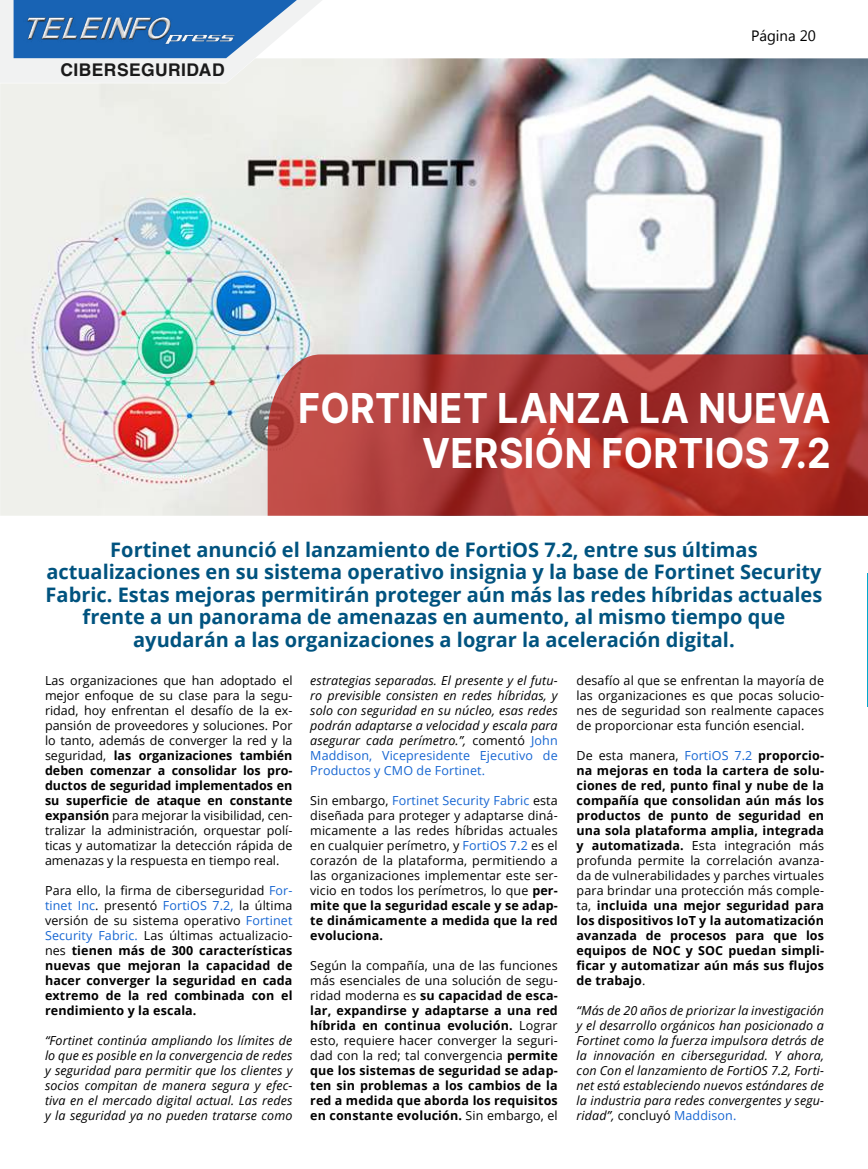
<style>
.page{position:relative;width:868px;height:1169px;background:#fff}
.page>*{position:absolute;margin:0;border:0;box-sizing:border-box;transform-origin:0 0}
.t1{font:41.25px/45px "Inter";letter-spacing:.01em;color:#fff;text-align:right;scale:.91 1}
.t2{font:700 20px/22.5px "Open Sans";color:#00537f;text-align:center}
.t3{font:700 17.5px "Helvetica LT Std";letter-spacing:.025em;color:#1a1a1a}
.t4{font:15px "Myanmar Text";color:#000}
.t5{font:700 12.5px/15px "Open Sans";letter-spacing:.01em;color:#000;text-align:justify}
.t6{font:12.5px/15px "Open Sans";letter-spacing:.01em;color:#000;text-align:justify}
.t7{font:italic 12.5px/15px "Open Sans";letter-spacing:.01em;color:#000;text-align:justify}
.s1{font-weight:700}
.s2{font-weight:400}
.s3{font-weight:400;color:#1766d2}
.s4{font-style:normal}
.s5{font-style:normal;color:#1766d2}
.s6{color:#1766d2}
</style>
<div class="page">
<svg style="left:0;top:0;width:322px;height:58px"></svg>
<img style="left:23px;top:10px;width:215px;height:48px">
<img style="left:0;top:58px;width:868px;height:458px">
<svg style="left:268px;top:354px;width:600px;height:162px;background:#b23e3a"></svg>
<hr style="left:867px;top:574px;width:1px;height:133px;background:#01a9ce">
<h3 class="t3" style="left:60px;top:59px;width:166px">CIBERSEGURIDAD</h3>
<p class="t4" style="left:751px;top:27px;width:66px">Página 20</p>
<h1 class="t1" style="left:298px;top:385px;width:587px">FORTINET LANZA LA NUEVA<br>VERSIÓN FORTIOS 7.2</h1>
<p class="t2" style="left:46px;top:537px;width:778px">Fortinet anunció el lanzamiento de FortiOS 7.2, entre sus últimas actualizaciones en su sistema operativo insignia y la base de Fortinet Security Fabric. Estas mejoras permitirán proteger aún más las redes híbridas actuales frente a un panorama de amenazas en aumento, al mismo tiempo que ayudarán a las organizaciones a lograr la aceleración digital.</p>
<p class="t6" style="left:45px;top:673px;width:249px">Las organizaciones que han adoptado el mejor enfoque de su clase para la segu&shy;ridad, hoy enfrentan el desafío de la ex&shy;pansión de proveedores y soluciones. Por lo tanto, además de converger la red y la seguridad, <span class="s1">las organizaciones también deben comenzar a consolidar los pro&shy;ductos de seguridad implementados en su superficie de ataque en constante expansión</span> para mejorar la visibilidad, cen&shy;tralizar la administración, orquestar polí&shy;ticas y automatizar la detección rápida de amenazas y la respuesta en tiempo real.</p>
<p class="t5" style="left:45px;top:883px;width:249px"><span class="s2">Para ello, la firma de ciberseguridad</span> <span class="s3">For&shy;tinet Inc</span><span class="s2">. presentó</span> <span class="s3">FortiOS 7.2,</span> <span class="s2">la última versión de su sistema operativo</span> <span class="s3">Fortinet Security Fabric.</span> <span class="s2">Las últimas actualizacio&shy;nes</span> tienen más de 300 características nuevas que mejoran la capacidad de hacer converger la seguridad en cada extremo de la red combinada con el rendimiento y la escala.</p>
<p class="t7" style="left:45px;top:1033px;width:249px">“Fortinet continúa ampliando los límites de lo que es posible en la convergencia de redes y seguridad para permitir que los clientes y socios compitan de manera segura y efec&shy;tiva en el mercado digital actual. Las redes y la seguridad ya no pueden tratarse como</p>
<p class="t7" style="left:310px;top:673px;width:249px">estrategias separadas. El presente y el futu&shy;ro previsible consisten en redes híbridas, y solo con seguridad en su núcleo, esas redes podrán adaptarse a velocidad y escala para asegurar cada perímetro.”, <span class="s4">comentó</span> <span class="s5">John Maddison, Vicepresidente Ejecutivo de Productos y CMO de Fortinet.</span></p>
<p class="t6" style="left:310px;top:793px;width:249px">Sin embargo, <span class="s6">Fortinet Security Fabric</span> esta diseñada para proteger y adaptarse diná&shy;micamente a las redes híbridas actuales en cualquier perímetro, y <span class="s6">FortiOS 7.2</span> es el corazón de la plataforma, permitiendo a las organizaciones implementar este ser&shy;vicio en todos los perímetros, lo que <span class="s1">per&shy;mite que la seguridad escale y se adap&shy;te dinámicamente a medida que la red evoluciona.</span></p>
<p class="t5" style="left:310px;top:958px;width:249px"><span class="s2">Según la compañía, una de las funciones más esenciales de una solución de segu&shy;ridad moderna es</span> su capacidad de esca&shy;lar, expandirse y adaptarse a una red híbrida en continua evolución. <span class="s2">Lograr esto, requiere hacer converger la seguri&shy;dad con la red; tal convergencia</span> permite que los sistemas de seguridad se adap&shy;ten sin problemas a los cambios de la red a medida que aborda los requisitos en constante evolución. <span class="s2">Sin embargo, el</span></p>
<p class="t6" style="left:576px;top:673px;width:249px">desafío al que se enfrentan la mayoría de las organizaciones es que pocas solucio&shy;nes de seguridad son realmente capaces de proporcionar esta función esencial.</p>
<p class="t5" style="left:576px;top:748px;width:249px"><span class="s2">De esta manera,</span> <span class="s3">FortiOS 7.2</span> proporcio&shy;na mejoras en toda la cartera de solu&shy;ciones de red, punto final y nube de la compañía que consolidan aún más los productos de punto de seguridad en una sola plataforma amplia, integrada y automatizada. <span class="s2">Esta integración más profunda permite la correlación avanza&shy;da de vulnerabilidades y parches virtuales para brindar una protección más comple&shy;ta,</span> incluida una mejor seguridad para los dispositivos IoT y la automatización avanzada de procesos para que los equipos de NOC y SOC puedan simpli&shy;ficar y automatizar aún más sus flujos de trabajo<span class="s2">.</span></p>
<p class="t7" style="left:576px;top:1003px;width:249px">“Más de 20 años de priorizar la investigación y el desarrollo orgánicos han posicionado a Fortinet como la fuerza impulsora detrás de la innovación en ciberseguridad. Y ahora, con Con el lanzamiento de FortiOS 7.2, Forti&shy;net está estableciendo nuevos estándares de la industria para redes convergentes y segu&shy;ridad”, <span class="s4">concluyó</span> <span class="s5">Maddison.</span></p>
</div>
